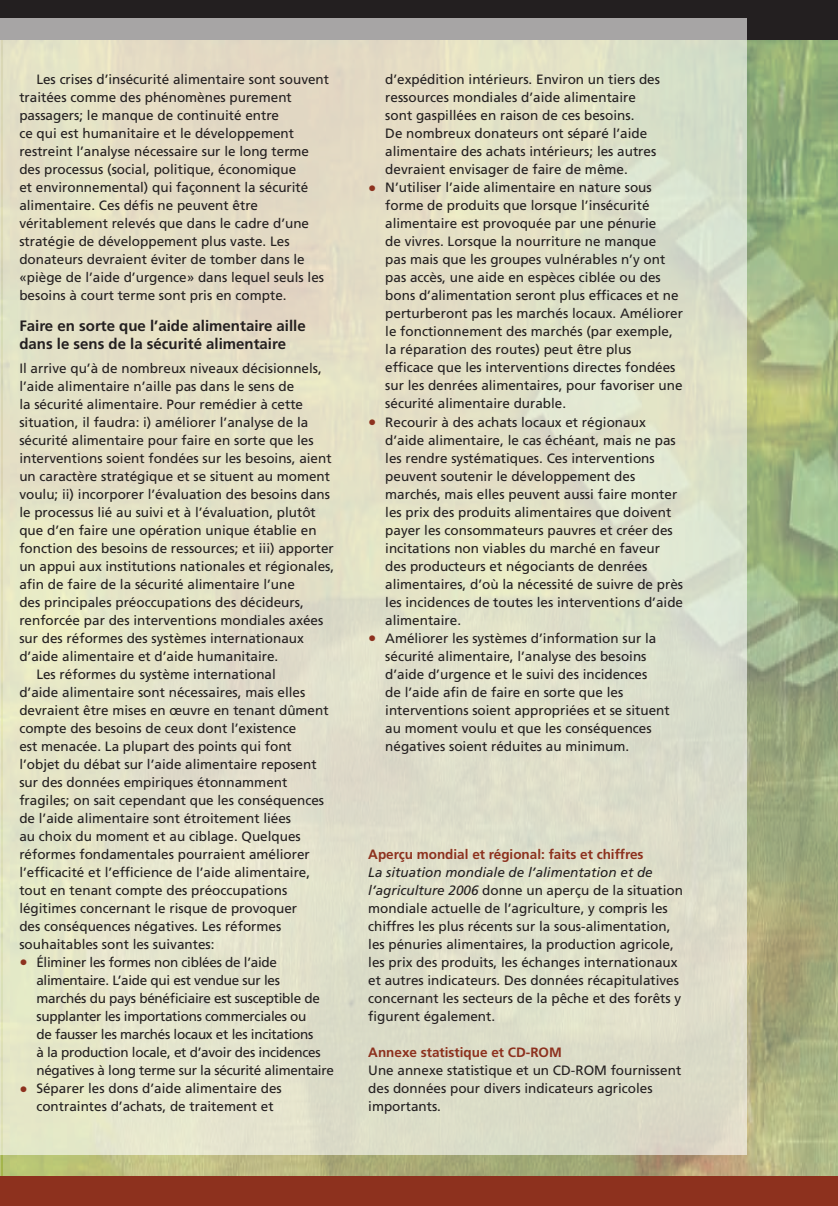
<style>
.page{position:relative;width:838px;height:1206px;background:#fff}
.page>*{position:absolute;margin:0;border:0;box-sizing:border-box;transform-origin:0 0}
.t1{font:700 15px/18px "Frutiger LT Std";color:#231f20}
.t2{font:13.5px/18px "Frutiger LT Std";color:#231f20}
.t3{font:13.5px/18px "Frutiger LT Std";letter-spacing:-.02em;color:#231f20}
.t4{font:700 13.5px "Frutiger LT Std";color:#8d311e}
.s1{font-size:16.5px;color:#8d311e}
.s2{font-style:italic}
</style>
<div class="page">
<img style="left:0;top:40px;width:837px;height:1135px">
<div style="left:0;top:1175px;width:837px;height:30px;background:#8d311e"></div>
<div style="left:0;top:0;width:837px;height:40px;background:#231f20"></div>
<div style="left:0;top:18px;width:746px;height:1136px;background:linear-gradient(to right,#e5e1c6,#dbddc9)"></div>
<p class="t2" style="left:19px;top:70px;width:311px;text-indent:17px">Les crises d’insécurité alimentaire sont souvent traitées comme des phénomènes purement passagers; le manque de continuité entre<br>ce qui est humanitaire et le développement restreint l’analyse nécessaire sur le long terme des processus (social, politique, économique<br>et environnemental) qui façonnent la sécurité alimentaire. Ces défis ne peuvent être véritablement relevés que dans le cadre d’une stratégie de développement plus vaste. Les donateurs devraient éviter de tomber dans le «piège de l’aide d’urgence» dans lequel seuls les besoins à court terme sont pris en compte.</p>
<p class="t1" style="left:19px;top:317px;width:288px">Faire en sorte que l’aide alimentaire aille dans le sens de la sécurité alimentaire</p>
<p class="t2" style="left:19px;top:359px;width:304px">Il arrive qu’à de nombreux niveaux décisionnels,</p>
<p class="t2" style="left:19px;top:377px;width:276px">l’aide alimentaire n’aille pas dans le sens de</p>
<p class="t2" style="left:19px;top:395px;width:285px">la sécurité alimentaire. Pour remédier à cette</p>
<p class="t2" style="left:19px;top:413px;width:290px">situation, il faudra: i) améliorer l’analyse de la</p>
<p class="t2" style="left:19px;top:431px;width:296px">sécurité alimentaire pour faire en sorte que les</p>
<p class="t2" style="left:19px;top:449px;width:314px">interventions soient fondées sur les besoins, aient</p>
<p class="t2" style="left:19px;top:467px;width:312px">un caractère stratégique et se situent au moment</p>
<p class="t2" style="left:19px;top:485px;width:312px">voulu; ii) incorporer l’évaluation des besoins dans</p>
<p class="t2" style="left:19px;top:503px;width:298px">le processus lié au suivi et à l’évaluation, plutôt</p>
<p class="t2" style="left:19px;top:521px;width:299px">que d’en faire une opération unique établie en</p>
<p class="t2" style="left:19px;top:539px;width:316px">fonction des besoins de ressources; et iii) apporter</p>
<p class="t2" style="left:19px;top:557px;width:316px">un appui aux institutions nationales et régionales,</p>
<p class="t2" style="left:19px;top:575px;width:277px">afin de faire de la sécurité alimentaire l’une</p>
<p class="t2" style="left:19px;top:593px;width:286px">des principales préoccupations des décideurs,</p>
<p class="t2" style="left:19px;top:611px;width:305px">renforcée par des interventions mondiales axées</p>
<p class="t2" style="left:19px;top:629px;width:286px">sur des réformes des systèmes internationaux</p>
<p class="t2" style="left:19px;top:647px;width:260px">d’aide alimentaire et d’aide humanitaire.</p>
<p class="t2" style="left:36px;top:665px;width:241px">Les réformes du système international</p>
<p class="t2" style="left:19px;top:683px;width:287px">d’aide alimentaire sont nécessaires, mais elles</p>
<p class="t2" style="left:19px;top:701px;width:311px">devraient être mises en œuvre en tenant dûment</p>
<p class="t2" style="left:19px;top:719px;width:278px">compte des besoins de ceux dont l’existence</p>
<p class="t2" style="left:19px;top:737px;width:274px">est menacée. La plupart des points qui font</p>
<p class="t2" style="left:19px;top:755px;width:299px">l’objet du débat sur l’aide alimentaire reposent</p>
<p class="t2" style="left:19px;top:773px;width:269px">sur des données empiriques étonnamment</p>
<p class="t2" style="left:19px;top:791px;width:306px">fragiles; on sait cependant que les conséquences</p>
<p class="t2" style="left:19px;top:808px;width:273px">de l’aide alimentaire sont étroitement liées</p>
<p class="t2" style="left:19px;top:826px;width:283px">au choix du moment et au ciblage. Quelques</p>
<p class="t2" style="left:19px;top:844px;width:292px">réformes fondamentales pourraient améliorer</p>
<p class="t2" style="left:19px;top:862px;width:292px">l’efficacité et l’efficience de l’aide alimentaire,</p>
<p class="t2" style="left:19px;top:880px;width:269px">tout en tenant compte des préoccupations</p>
<p class="t2" style="left:19px;top:898px;width:279px">légitimes concernant le risque de provoquer</p>
<p class="t2" style="left:19px;top:916px;width:263px">des conséquences négatives. Les réformes</p>
<p class="t2" style="left:19px;top:934px;width:197px">souhaitables sont les suivantes:</p>
<p class="t3" style="left:36px;top:953px;width:299px;text-indent:-17px"><span class="s1">•</span> Éliminer les formes non ciblées de l’aide alimentaire. L’aide qui est vendue sur les<br>marchés du pays bénéficiaire est susceptible de supplanter les importations commerciales ou<br>de fausser les marchés locaux et les incitations<br>à la production locale, et d’avoir des incidences négatives à long terme sur la sécurité alimentaire</p>
<p class="t2" style="left:36px;top:1079px;width:247px;text-indent:-17px"><span class="s1">•</span> Séparer les dons d’aide alimentaire des contraintes d’achats, de traitement et</p>
<p class="t2" style="left:385px;top:71px;width:276px">d’expédition intérieurs. Environ un tiers des ressources mondiales d’aide alimentaire sont gaspillées en raison de ces besoins.<br>De nombreux donateurs ont séparé l’aide alimentaire des achats intérieurs; les autres devraient envisager de faire de même.</p>
<p class="t2" style="left:385px;top:179px;width:299px;text-indent:-17px"><span class="s1">•</span> N’utiliser l’aide alimentaire en nature sous forme de produits que lorsque l’insécurité alimentaire est provoquée par une pénurie<br>de vivres. Lorsque la nourriture ne manque<br>pas mais que les groupes vulnérables n’y ont pas accès, une aide en espèces ciblée ou des bons d’alimentation seront plus efficaces et ne perturberont pas les marchés locaux. Améliorer le fonctionnement des marchés (par exemple, la réparation des routes) peut être plus efficace que les interventions directes fondées sur les denrées alimentaires, pour favoriser une sécurité alimentaire durable.</p>
<p class="t2" style="left:385px;top:413px;width:299px;text-indent:-17px"><span class="s1">•</span> Recourir à des achats locaux et régionaux d’aide alimentaire, le cas échéant, mais ne pas les rendre systématiques. Ces interventions peuvent soutenir le développement des marchés, mais elles peuvent aussi faire monter les prix des produits alimentaires que doivent payer les consommateurs pauvres et créer des incitations non viables du marché en faveur des producteurs et négociants de denrées alimentaires, d’où la nécessité de suivre de près les incidences de toutes les interventions d’aide alimentaire.</p>
<p class="t2" style="left:385px;top:629px;width:286px;text-indent:-17px"><span class="s1">•</span> Améliorer les systèmes d’information sur la sécurité alimentaire, l’analyse des besoins d’aide d’urgence et le suivi des incidences<br>de l’aide afin de faire en sorte que les interventions soient appropriées et se situent au moment voulu et que les conséquences négatives soient réduites au minimum.</p>
<p class="t4" style="left:368px;top:846px;width:277px">Aperçu mondial et régional: faits et chiffres</p>
<p class="t2" style="left:368px;top:863px;width:316px"><span class="s2">La situation mondiale de l’alimentation et de l’agriculture 2006</span> donne un aperçu de la situation mondiale actuelle de l’agriculture, y compris les chiffres les plus récents sur la sous-alimentation, les pénuries alimentaires, la production agricole, les prix des produits, les échanges internationaux et autres indicateurs. Des données récapitulatives concernant les secteurs de la pêche et des forêts y figurent également.</p>
<p class="t4" style="left:368px;top:1044px;width:195px">Annexe statistique et CD-ROM</p>
<p class="t2" style="left:368px;top:1061px;width:314px">Une annexe statistique et un CD-ROM fournissent des données pour divers indicateurs agricoles importants.</p>
</div>
